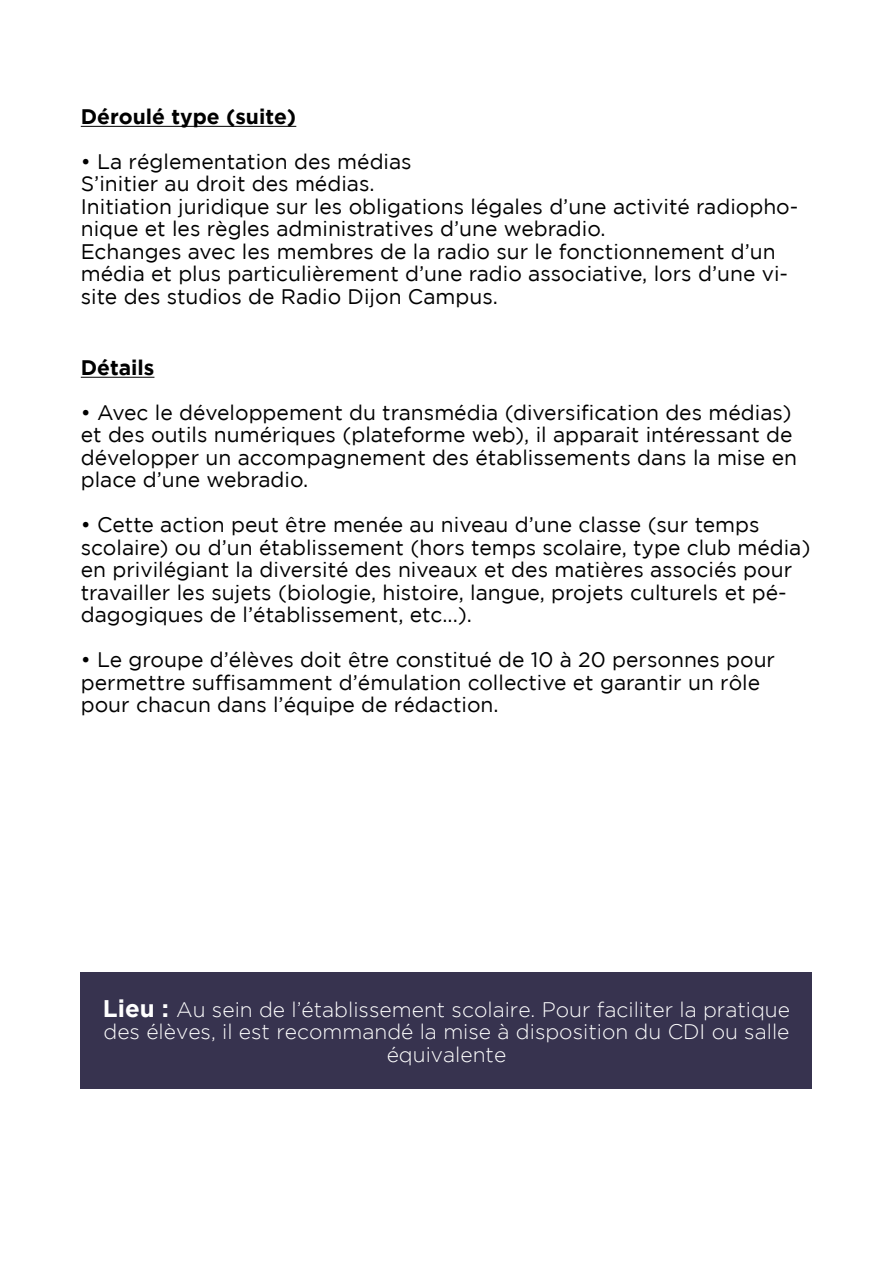
<style>
.page{position:relative;width:893px;height:1263px;background:#fff}
.page>*{position:absolute;margin:0;border:0;box-sizing:border-box;transform-origin:0 0}
.t1{font:21px/22.5px "Gotham";color:#000}
.t2{font:300 21px/22.5px "Gotham";color:#fff;text-align:center}
.t3{font:700 21px "Gotham";color:#000}
.s1{font-weight:700;font-size:24px}
</style>
<div class="page">
<div style="left:81px;top:972px;width:731px;height:117px;background:#37334f"></div>
<hr style="left:81px;top:377px;width:73px;height:1px;background:#000">
<hr style="left:81px;top:126px;width:215px;height:1px;background:#000">
<p class="t3" style="left:81px;top:104px;width:217px">Déroulé type (suite)</p>
<p class="t1" style="left:81px;top:150px;width:719px">• La réglementation des médias<br>S’initier au droit des médias.<br>Initiation juridique sur les obligations légales d’une activité radiopho&shy;nique et les règles administratives d’une webradio.<br>Echanges avec les membres de la radio sur le fonctionnement d’un média et plus particulièrement d’une radio associative, lors d’une vi&shy;site des studios de Radio Dijon Campus.</p>
<p class="t3" style="left:81px;top:355px;width:75px">Détails</p>
<p class="t1" style="left:81px;top:401px;width:718px">• Avec le développement du transmédia (diversification des médias) et des outils numériques (plateforme web), il apparait intéressant de développer un accompagnement des établissements dans la mise en place d’une webradio.</p>
<p class="t1" style="left:81px;top:513px;width:731px">• Cette action peut être menée au niveau d’une classe (sur temps scolaire) ou d’un établissement (hors temps scolaire, type club média) en privilégiant la diversité des niveaux et des matières associés pour travailler les sujets (biologie, histoire, langue, projets culturels et pé&shy;dagogiques de l’établissement, etc...).</p>
<p class="t1" style="left:81px;top:648px;width:696px">• Le groupe d’élèves doit être constitué de 10 à 20 personnes pour permettre suffisamment d’émulation collective et garantir un rôle pour chacun dans l’équipe de rédaction.</p>
<p class="t2" style="left:103px;top:998px;width:689px"><span class="s1">Lieu :</span> Au sein de l’établissement scolaire. Pour faciliter la pratique des élèves, il est recommandé la mise à disposition du CDI ou salle équivalente</p>
</div>
